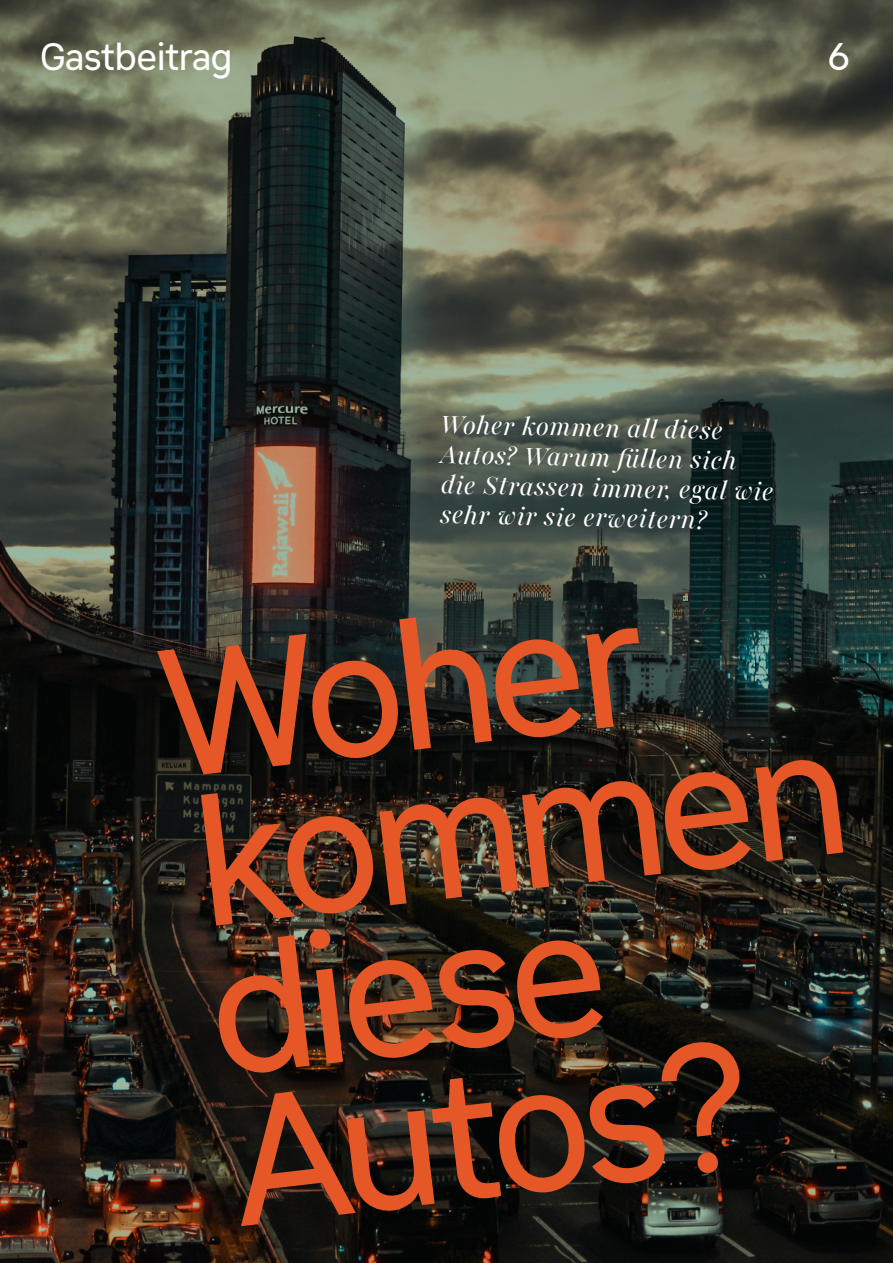
<style>
.page{position:relative;width:893px;height:1263px;background:#fff}
.page>*{position:absolute;margin:0;border:0;box-sizing:border-box;transform-origin:0 0}
.t1{font:180px/151.1px "Klima";color:#e55726}
.t2{font:37.5px "Klima";letter-spacing:-.03em;color:#fff}
.t3{font:italic 30px/30px "Playfair 144 pt";color:#fff}
</style>
<div class="page">
<img style="left:0;top:0;width:893px;height:1263px">
<p class="t2" style="left:40px;top:36px;width:194px">Gastbeitrag</p>
<p class="t2" style="left:828px;top:36px;width:24px">6</p>
<p class="t3" style="left:440px;top:410px;width:337px;rotate:1deg">Woher kommen all diese<br>Autos? Warum fü llen sich die Strassen immer, egal wie sehr wir sie erweitern?</p>
<h1 class="t1" style="left:147px;top:646px;width:679px;rotate:-7deg">Woher kommen diese<br>Autos?</h1>
</div>
